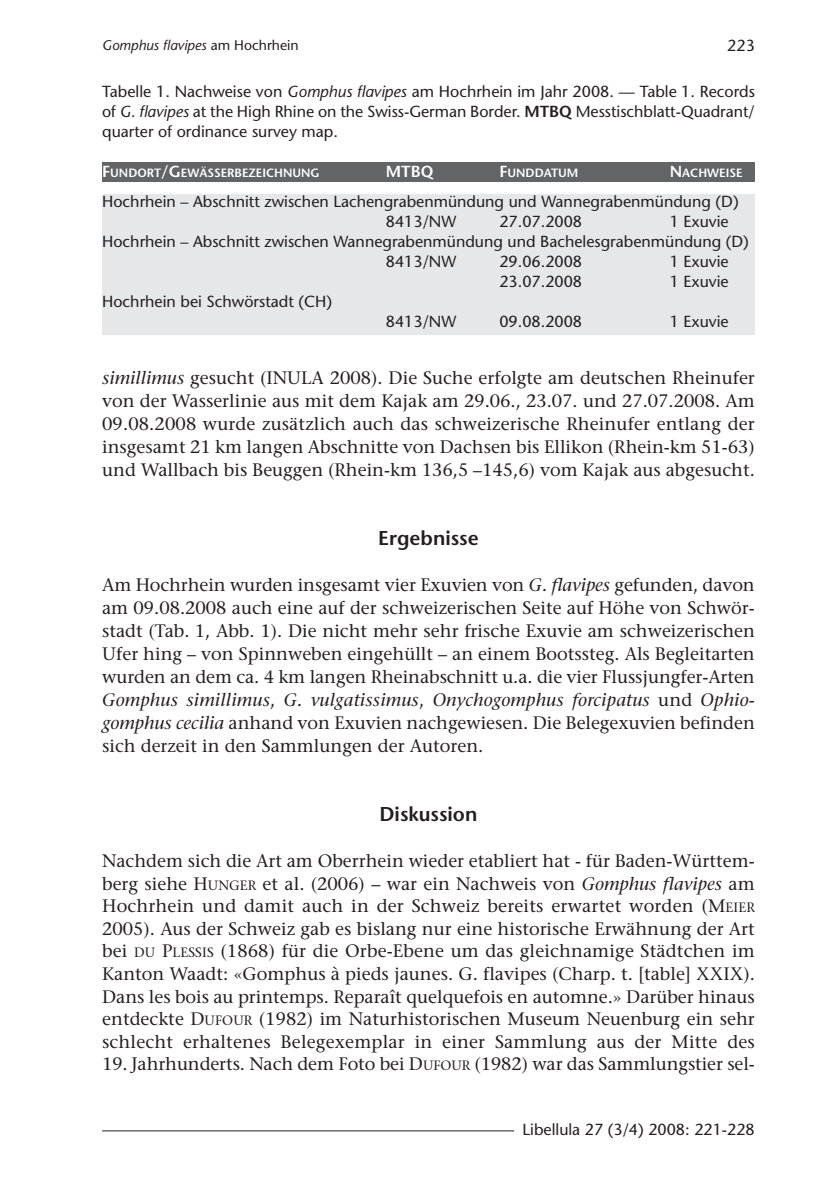
<style>
.page{position:relative;width:840px;height:1191px;background:#fff}
.page>*{position:absolute;margin:0;border:0;box-sizing:border-box;transform-origin:0 0}
.t1{font:600 20px "Stone Sans";color:#231f20}
.t2{font:18px/23px "Stone Serif";color:#231f20;text-align:justify}
.t3{font:16px/20px "Stone Sans";color:#231f20;text-align:justify}
.t4{font:600 16px "Stone Sans";color:#fff}
.t5{font:italic 14px "Stone Sans";color:#231f20}
.t6{font:600 12px "Stone Sans";color:#fff}
.s1{font-style:normal}
.s2{font-style:italic}
.s3{font-weight:600}
.s4{font-size:16px}
.s5{font-size:13.6px}
</style>
<div class="page">
<div style="left:102px;top:162px;width:652px;height:20px;background:#636466"></div>
<div style="left:102px;top:194px;width:652px;height:141px;background:#e6e7e8"></div>
<hr style="left:102px;top:1130px;width:412px;height:1px;background:#231f20">
<p class="t5" style="left:102px;top:40px;width:198px">Gomphus flavipes <span class="s1">am Hochrhein</span></p>
<p class="t3" style="left:726px;top:38px;width:29px">223</p>
<p class="t3" style="left:102px;top:83px;width:654px">Tabelle 1. Nachweise von <span class="s2">Gomphus flavipes</span> am Hochrhein im Jahr 2008. — Table 1. Records of <span class="s2">G. flavipes</span> at the High Rhine on the Swiss-German Border. <span class="s3">MTBQ</span> Messtischblatt-Quadrant/ quarter of ordinance survey map.</p>
<p class="t6" style="left:102px;top:168px;width:219px"><span class="s4">F</span>UNDORT<span class="s4">/G</span>EWÄSSERBEZEICHNUNG</p>
<p class="t4" style="left:386px;top:165px;width:49px">MTBQ</p>
<p class="t6" style="left:499px;top:168px;width:80px"><span class="s4">F</span>UNDDATUM</p>
<p class="t6" style="left:669px;top:168px;width:74px"><span class="s4">N</span>ACHWEISE</p>
<p class="t3" style="left:102px;top:193px;width:637px;text-align:center">Hochrhein – Abschnitt zwischen Lachengrabenmündung und Wannegrabenmündung (D)<br>8413/NW</p>
<p class="t3" style="left:499px;top:213px;width:84px">27.07.2008</p>
<p class="t3" style="left:669px;top:213px;width:60px">1 Exuvie</p>
<p class="t3" style="left:102px;top:233px;width:648px">Hochrhein – Abschnitt zwischen Wannegrabenmündung und Bachelesgrabenmündung (D)</p>
<p class="t3" style="left:386px;top:253px;width:72px">8413/NW</p>
<p class="t3" style="left:499px;top:253px;width:84px">29.06.2008</p>
<p class="t3" style="left:669px;top:253px;width:60px">1 Exuvie</p>
<p class="t3" style="left:499px;top:273px;width:84px">23.07.2008</p>
<p class="t3" style="left:669px;top:273px;width:60px">1 Exuvie</p>
<p class="t3" style="left:102px;top:293px;width:231px">Hochrhein bei Schwörstadt (CH)</p>
<p class="t3" style="left:386px;top:313px;width:72px">8413/NW</p>
<p class="t3" style="left:499px;top:313px;width:84px">09.08.2008</p>
<p class="t3" style="left:669px;top:313px;width:60px">1 Exuvie</p>
<p class="t2" style="left:102px;top:368px;width:654px"><span class="s2">simillimus</span> gesucht (INULA 2008). Die Suche erfolgte am deutschen Rheinufer von der Wasserlinie aus mit dem Kajak am 29.06., 23.07. und 27.07.2008. Am 09.08.2008 wurde zusätzlich auch das schweizerische Rheinufer entlang der insgesamt 21 km langen Abschnitte von Dachsen bis Ellikon (Rhein-km 51-63) und Wallbach bis Beuggen (Rhein-km 136,5 –145,6) vom Kajak aus abgesucht.</p>
<p class="t1" style="left:378px;top:530px;width:102px">Ergebnisse</p>
<p class="t2" style="left:102px;top:575px;width:654px">Am Hochrhein wurden insgesamt vier Exuvien von <span class="s2">G. flavipes</span> gefunden, davon am 09.08.2008 auch eine auf der schweizerischen Seite auf Höhe von Schwör&shy;stadt (Tab. 1, Abb. 1). Die nicht mehr sehr frische Exuvie am schweizerischen Ufer hing – von Spinnweben eingehüllt – an einem Bootssteg. Als Begleitarten wurden an dem ca. 4 km langen Rheinabschnitt u.a. die vier Flussjungfer-Arten <span class="s2">Gomphus simillimus</span>, <span class="s2">G. vulgatissimus</span>, <span class="s2">Onychogomphus forcipatus</span> und <span class="s2">Ophio&shy;gomphus cecilia</span> anhand von Exuvien nachgewiesen. Die Belegexuvien befinden sich derzeit in den Sammlungen der Autoren.</p>
<p class="t1" style="left:379px;top:806px;width:99px">Diskussion</p>
<p class="t2" style="left:102px;top:851px;width:654px">Nachdem sich die Art am Oberrhein wieder etabliert hat - für Baden-Württem&shy;berg siehe H<span class="s5">UNGER</span> et al. (2006) – war ein Nachweis von <span class="s2">Gomphus flavipes</span> am Hochrhein und damit auch in der Schweiz bereits erwartet worden (M<span class="s5">EIER </span>2005). Aus der Schweiz gab es bislang nur eine historische Erwähnung der Art bei <span class="s5">DU</span> P<span class="s5">LESSIS</span> (1868) für die Orbe-Ebene um das gleichnamige Städtchen im Kanton Waadt: «Gomphus à pieds jaunes. G. flavipes (Charp. t. [table] XXIX).<br>Dans les bois au printemps. Reparaît quelquefois en automne.» Darüber hinaus entdeckte D<span class="s5">UFOUR</span> (1982) im Naturhistorischen Museum Neuenburg ein sehr schlecht erhaltenes Belegexemplar in einer Sammlung aus der Mitte des</p>
<p class="t2" style="left:102px;top:1054px;width:653px">19. Jahrhunderts. Nach dem Foto bei D<span class="s5">UFOUR</span> (1982) war das Sammlungstier sel-</p>
<p class="t3" style="left:522px;top:1120px;width:234px">Libellula 27 (3/4) 2008: 221-228</p>
</div>
